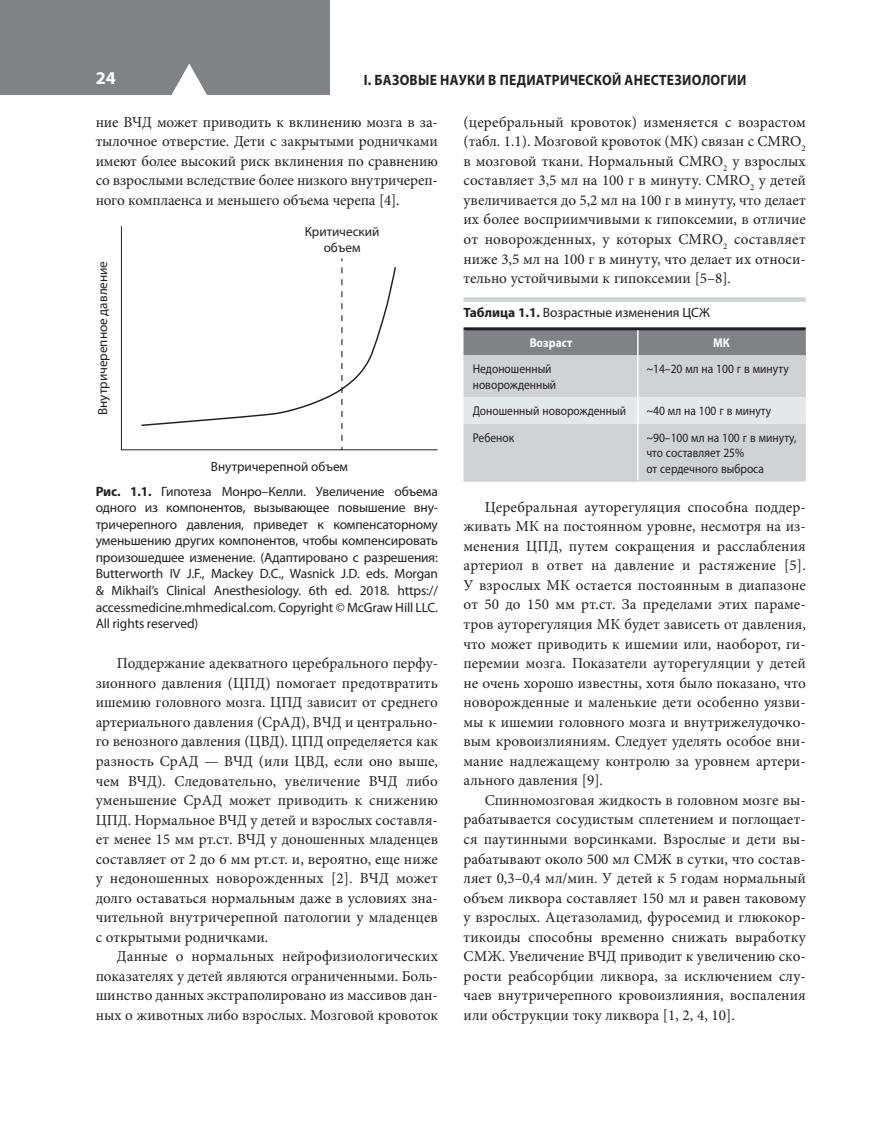
<style>
.page{position:relative;width:893px;height:1127px;background:#fff}
.page>*{position:absolute;margin:0;border:0;box-sizing:border-box;transform-origin:0 0}
.t1{font:700 18px "Myriad Pro";color:#fff}
.t2{font:15.15px/19.5px "Minion Pro";color:#231f20;text-align:justify}
.t3{font:700 15px "Myriad Pro";letter-spacing:.02em;color:#231f20;scale:.9 1}
.t4{font:13.5px/16.6px "Myriad Pro";letter-spacing:-.01em;color:#231f20;text-align:justify}
.t5{font:13.2px/15.9px "Myriad Pro";color:#231f20;text-align:center}
.t6{font:12.75px/15.3px "Myriad Pro";color:#231f20;scale:.9 1}
.t7{font:700 12.75px "Myriad Pro";color:#fff;scale:.9 1}
.s1{font-weight:700}
</style>
<div class="page">
<div style="left:0;top:0;width:330px;height:94px;background:#808285"></div>
<svg style="left:171px;top:64px;width:36px;height:31px"></svg>
<svg style="left:121px;top:226px;width:316px;height:224px"></svg>
<svg style="left:140px;top:266px;width:257px;height:161px"></svg>
<div style="left:463px;top:297px;width:343px;height:5px;background:#d1d2d4"></div>
<div style="left:465px;top:330px;width:339px;height:25px;background:#808285"></div>
<div style="left:465px;top:355px;width:339px;height:126px;background:#d1d2d4"></div>
<div style="left:465px;top:397px;width:339px;height:27px;background:#e6e7e9"></div>
<hr style="left:804px;top:355px;width:2px;height:42px;background:#d1d2d4">
<hr style="left:804px;top:424px;width:2px;height:57px;background:#d1d2d4">
<hr style="left:638px;top:481px;width:168px;height:1px;background:#d1d2d4">
<hr style="left:638px;top:327px;width:168px;height:3px;background:#231f20">
<hr style="left:804px;top:330px;width:2px;height:25px;background:#808285">
<hr style="left:804px;top:397px;width:2px;height:27px;background:#e6e7e9">
<hr style="left:463px;top:327px;width:175px;height:3px;background:#231f20">
<hr style="left:463px;top:330px;width:2px;height:25px;background:#808285">
<hr style="left:637px;top:330px;width:2px;height:25px;background:#fff">
<hr style="left:463px;top:355px;width:2px;height:42px;background:#d1d2d4">
<hr style="left:637px;top:355px;width:2px;height:42px;background:#fff">
<hr style="left:463px;top:397px;width:2px;height:27px;background:#e6e7e9">
<hr style="left:637px;top:397px;width:2px;height:27px;background:#fff">
<hr style="left:463px;top:424px;width:2px;height:56px;background:#d1d2d4">
<hr style="left:463px;top:480px;width:175px;height:2px;background:#d1d2d4">
<hr style="left:637px;top:424px;width:2px;height:56px;background:#fff">
<p class="t1" style="left:96px;top:71px;width:21px">24</p>
<p class="t3" style="left:364px;top:74px;width:427px">I. БАЗОВЫЕ НАУКИ В ПЕДИАТРИЧЕСКОЙ АНЕСТЕЗИОЛОГИИ</p>
<p class="t2" style="left:96px;top:113px;width:344px">ние ВЧД может приводить к вклинению мозга в за&shy;тылочное отверстие. Дети с закрытыми родничками имеют более высокий риск вклинения по сравнению со взрослыми вследствие более низкого внутричереп&shy;ного комплаенса и меньшего объема черепа [4].</p>
<p class="t5" style="left:305px;top:225px;width:76px">Критический объем</p>
<p class="t2" style="left:463px;top:113px;width:344px">(церебральный кровоток) изменяется с возрастом (табл. 1.1). Мозговой кровоток (МК) связан с CMRO<sub>2 </sub>в мозговой ткани. Нормальный CMRO<sub>2</sub> у взрослых составляет 3,5 мл на 100 г в минуту. CMRO<sub>2</sub> у детей увеличивается до 5,2 мл на 100 г в минуту, что делает их более восприимчивыми к гипоксемии, в отличие от новорожденных, у которых CMRO<sub>2</sub> составляет ниже 3,5 мл на 100 г в минуту, что делает их относи&shy;тельно устойчивыми к гипоксемии [5–8].</p>
<p class="t4" style="left:463px;top:305px;width:248px"><span class="s1">Таблица 1.1.</span> Возрастные изменения ЦСЖ</p>
<p class="t7" style="left:530px;top:338px;width:49px">Возраст</p>
<p class="t7" style="left:713px;top:338px;width:20px">МК</p>
<p class="t6" style="left:473px;top:362px;width:94px">Недоношенный новорожденный</p>
<p class="t6" style="left:646px;top:362px;width:160px">~14–20 мл на 100 г в минуту</p>
<p class="t6" style="left:473px;top:404px;width:172px">Доношенный новорожденный</p>
<p class="t6" style="left:646px;top:404px;width:140px">~40 мл на 100 г в минуту</p>
<p class="t6" style="left:473px;top:431px;width:48px">Ребенок</p>
<p class="t6" style="left:646px;top:431px;width:168px">~90–100 мл на 100 г в минуту, что составляет 25%<br>от сердечного выброса</p>
<p class="t2" style="left:463px;top:498px;width:344px;text-indent:21px">Церебральная ауторегуляция способна поддер&shy;живать МК на постоянном уровне, несмотря на из&shy;менения ЦПД, путем сокращения и расслабления артериол в ответ на давление и растяжение [5].<br>У взрослых МК остается постоянным в диапазоне от 50 до 150 мм рт.ст. За пределами этих параме&shy;тров ауторегуляция МК будет зависеть от давления, что может приводить к ишемии или, наоборот, ги&shy;перемии мозга. Показатели ауторегуляции у детей не очень хорошо известны, хотя было показано, что новорожденные и маленькие дети особенно уязви&shy;мы к ишемии головного мозга и внутрижелудочко&shy;вым кровоизлияниям. Следует уделять особое вни&shy;мание надлежащему контролю за уровнем артери&shy;ального давления [9].</p>
<p class="t2" style="left:463px;top:791px;width:344px;text-indent:21px">Спинномозговая жидкость в головном мозге вы&shy;рабатывается сосудистым сплетением и поглощает&shy;ся паутинными ворсинками. Взрослые и дети вы&shy;рабатывают около 500 мл СМЖ в сутки, что состав&shy;ляет 0,3–0,4 мл/мин. У детей к 5 годам нормальный объем ликвора составляет 150 мл и равен таковому у взрослых. Ацетазоламид, фуросемид и глюкокор&shy;тикоиды способны временно снижать выработку СМЖ. Увеличение ВЧД приводит к увеличению ско&shy;рости реабсорбции ликвора, за исключением слу&shy;чаев внутричерепного кровоизлияния, воспаления или обструкции току ликвора [1, 2, 4, 10].</p>
<p class="t5" style="left:96px;top:415px;width:156px;rotate:-90deg">Внутричерепное давление</p>
<p class="t5" style="left:211px;top:460px;width:139px">Внутричерепной объем</p>
<p class="t4" style="left:96px;top:484px;width:344px"><span class="s1">Рис. 1.1.</span> Гипотеза Монро–Келли. Увеличение объема одного из компонентов, вызывающее повышение вну&shy;тричерепного давления, приведет к компенсаторному уменьшению других компонентов, чтобы компенсировать произошедшее изменение. (Адаптировано с разрешения:<br>Butterworth IV J.F., Mackey D.C., Wasnick J.D. eds. Morgan &amp; Mikhail’s Clinical Anesthesiology. 6th ed. 2018. https:// accessmedicine.mhmedical.com. Copyright © McGraw Hill LLC.<br>All rights reserved)</p>
<p class="t2" style="left:96px;top:655px;width:344px;text-indent:21px">Поддержание адекватного церебрального перфу&shy;зионного давления (ЦПД) помогает предотвратить ишемию головного мозга. ЦПД зависит от среднего артериального давления (СрАД), ВЧД и центрально&shy;го венозного давления (ЦВД). ЦПД определяется как разность СрАД — ВЧД (или ЦВД, если оно выше, чем ВЧД). Следовательно, увеличение ВЧД либо уменьшение СрАД может приводить к снижению ЦПД. Нормальное ВЧД у детей и взрослых составля&shy;ет менее 15 мм рт.ст. ВЧД у доношенных младенцев составляет от 2 до 6 мм рт.ст. и, вероятно, еще ниже у недоношенных новорожденных [2]. ВЧД может долго оставаться нормальным даже в условиях зна&shy;чительной внутричерепной патологии у младенцев с открытыми родничками.</p>
<p class="t2" style="left:96px;top:948px;width:344px;text-indent:21px">Данные о нормальных нейрофизиологических показателях у детей являются ограниченными. Боль&shy;шинство данных экстраполировано из массивов дан&shy;ных о животных либо взрослых. Мозговой кровоток</p>
</div>
